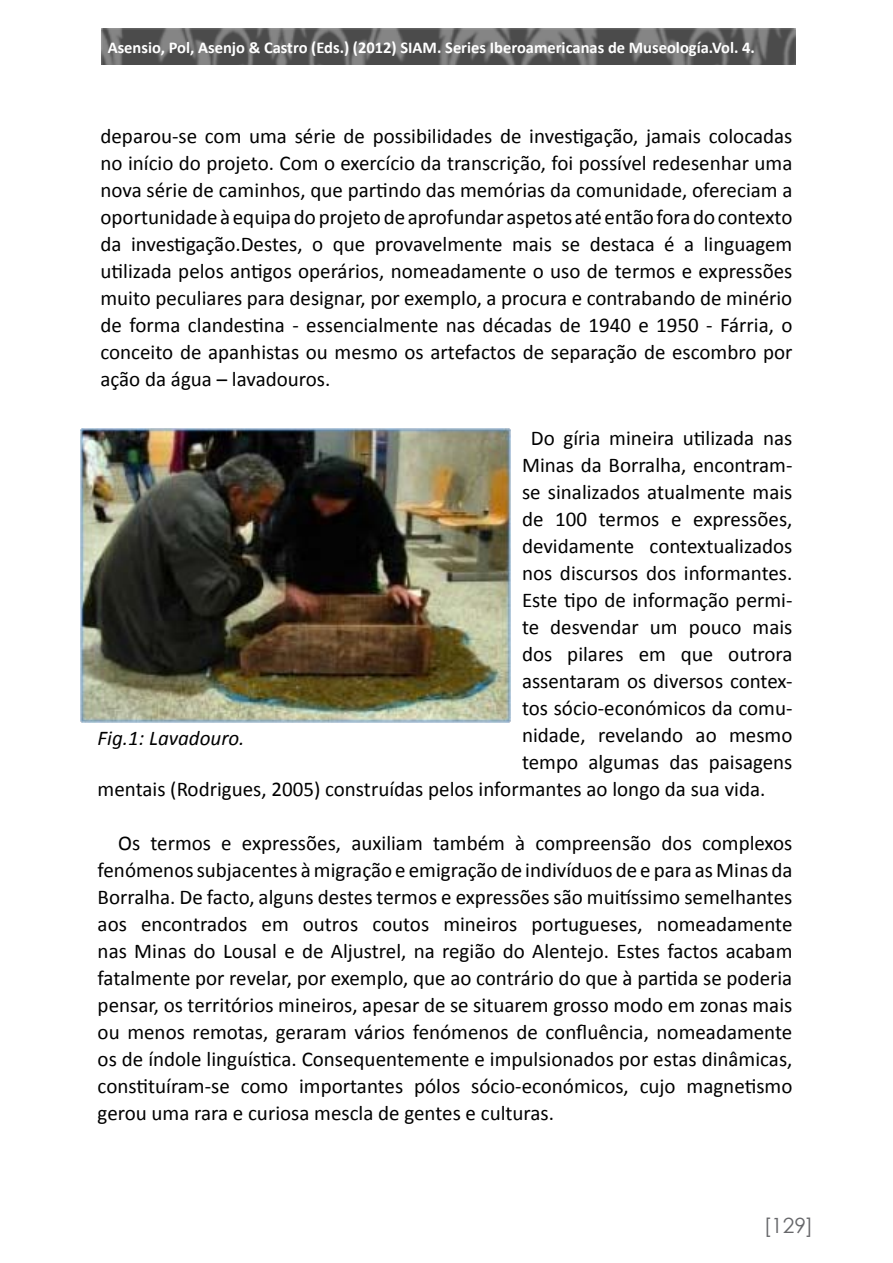
<style>
.page{position:relative;width:893px;height:1263px;background:#fff}
.page>*{position:absolute;margin:0;border:0;box-sizing:border-box;transform-origin:0 0}
.t1{font:21px/27px "Calibri";color:#000;text-align:justify}
.t2{font:italic 21px "Calibri";color:#000}
.t3{font:21px "Century Gothic";color:#66676a}
.t4{font:700 16.5px "Calibri";color:#fff}
</style>
<div class="page">
<img style="left:102px;top:28px;width:693px;height:37px">
<img style="left:80px;top:429px;width:431px;height:294px">
<p class="t4" style="left:108px;top:37px;width:649px">Asensio, Pol, Asenjo &amp; Castro (Eds.) (2012) SIAM. Series Iberoamericanas de Museología.Vol. 4.</p>
<p class="t1" style="left:100px;top:123px;width:693px">deparou-se com uma série de possibilidades de investigação, jamais colocadas no início do projeto. Com o exercício da transcrição, foi possível redesenhar uma nova série de caminhos, que partindo das memórias da comunidade, ofereciam a oportunidade à equipa do projeto de aprofundar aspetos até então fora do contexto da investigação.Destes, o que provavelmente mais se destaca é a linguagem utilizada pelos antigos operários, nomeadamente o uso de termos e expressões muito peculiares para designar, por exemplo, a procura e contrabando de minério de forma clandestina - essencialmente nas décadas de 1940 e 1950 - Fárria, o conceito de apanhistas ou mesmo os artefactos de separação de escombro por ação da água – lavadouros.</p>
<p class="t1" style="left:531px;top:425px;width:263px">Do gíria mineira utilizada nas</p>
<p class="t1" style="left:522px;top:452px;width:272px">Minas da Borralha, encontram-</p>
<p class="t1" style="left:522px;top:479px;width:272px">se sinalizados atualmente mais</p>
<p class="t1" style="left:522px;top:506px;width:272px">de 100 termos e expressões,</p>
<p class="t1" style="left:522px;top:533px;width:272px">devidamente contextualizados</p>
<p class="t1" style="left:522px;top:560px;width:272px">nos discursos dos informantes.</p>
<p class="t1" style="left:522px;top:587px;width:272px">Este tipo de informação permi-</p>
<p class="t1" style="left:522px;top:614px;width:272px">te desvendar um pouco mais</p>
<p class="t1" style="left:522px;top:641px;width:272px">dos pilares em que outrora</p>
<p class="t1" style="left:522px;top:668px;width:272px">assentaram os diversos contex-</p>
<p class="t1" style="left:522px;top:695px;width:272px">tos sócio-económicos da comu-</p>
<p class="t1" style="left:522px;top:722px;width:272px">nidade, revelando ao mesmo</p>
<p class="t1" style="left:522px;top:749px;width:272px">tempo algumas das paisagens</p>
<p class="t1" style="left:98px;top:776px;width:669px">mentais (Rodrigues, 2005) construídas pelos informantes ao longo da sua vida.</p>
<p class="t1" style="left:98px;top:830px;width:696px;text-indent:20px">Os termos e expressões, auxiliam também à compreensão dos complexos fenómenos subjacentes à migração e emigração de indivíduos de e para as Minas da Borralha. De facto, alguns destes termos e expressões são muitíssimo semelhantes aos encontrados em outros coutos mineiros portugueses, nomeadamente nas Minas do Lousal e de Aljustrel, na região do Alentejo. Estes factos acabam fatalmente por revelar, por exemplo, que ao contrário do que à partida se poderia pensar, os territórios mineiros, apesar de se situarem grosso modo em zonas mais ou menos remotas, geraram vários fenómenos de confluência, nomeadamente os de índole linguística. Consequentemente e impulsionados por estas dinâmicas, constituíram-se como importantes pólos sócio-económicos, cujo magnetismo gerou uma rara e curiosa mescla de gentes e culturas.</p>
<p class="t2" style="left:98px;top:723px;width:148px">Fig.1: Lavadouro.</p>
<p class="t3" style="left:764px;top:1211px;width:51px">[129]</p>
</div>
